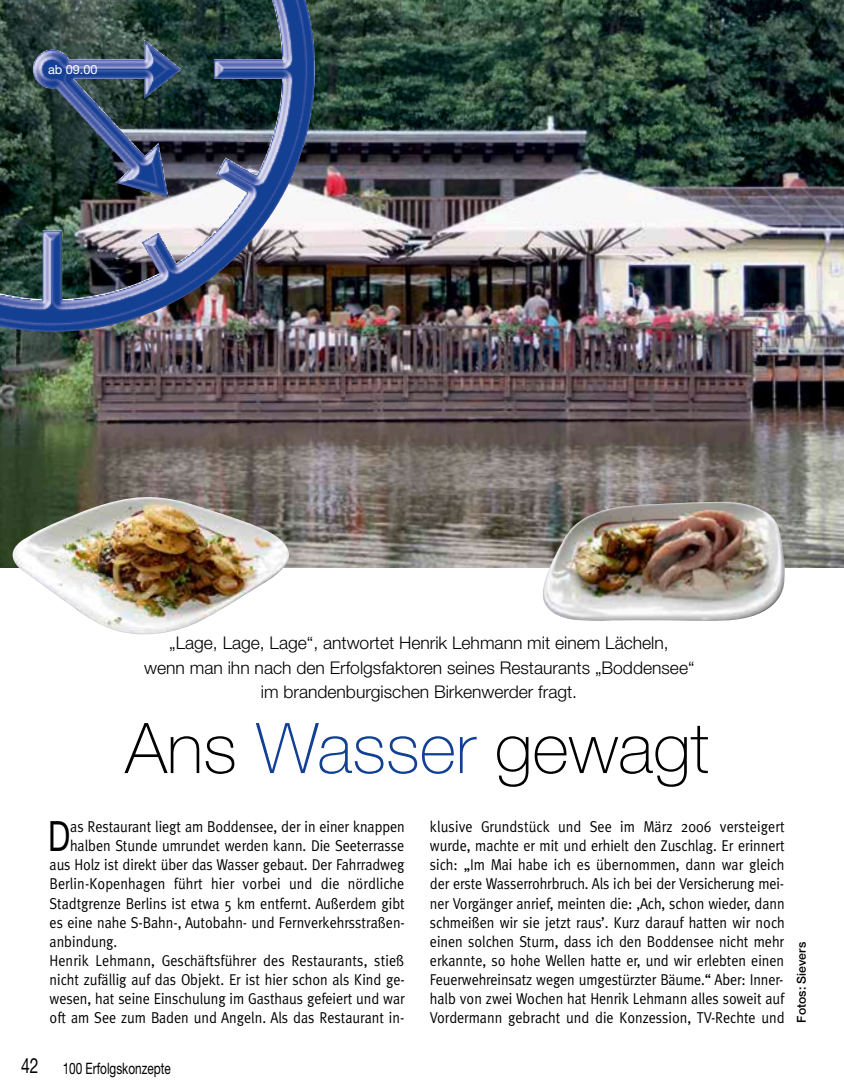
<style>
.page{position:relative;width:844px;height:1092px;background:#fff}
.page>*{position:absolute;margin:0;border:0;box-sizing:border-box;transform-origin:0 0}
.t1{font:100 70px "Helvetica Neue";color:#000}
.t2{font:41.82px "Helvetica Neue";color:#000;scale:.75 1}
.t3{font:300 17.5px/24.5px "Helvetica Neue";color:#000;text-align:center}
.t4{font:15.75px/19.1px "Meta";color:#000;text-align:justify;scale:.9 1}
.t5{font:15.75px "Helvetica Neue";color:#000;scale:.75 1}
.t6{font:12.6px "Helvetica Neue";color:#fff}
.t7{font:500 12.25px "Helvetica Neue";color:#000}
.s1{color:#114094}
.s2{font-size:21px}
</style>
<div class="page">
<img style="left:0;top:0;width:843px;height:567px">
<img style="left:214px;top:0;width:68px;height:175px">
<img style="left:541px;top:501px;width:244px;height:120px">
<img style="left:12px;top:497px;width:277px;height:138px">
<p class="t6" style="left:48px;top:62px;width:51px">ab 09.00</p>
<p class="t3" style="left:144px;top:630px;width:552px">„Lage, Lage, Lage“, antwortet Henrik Lehmann mit einem Lächeln,<br>wenn man ihn nach den Erfolgsfaktoren seines Restaurants „Boddensee“ im brandenburgischen Birkenwerder fragt.</p>
<p class="t1" style="left:125px;top:709px;width:585px">Ans <span class="s1">Wasser</span> gewagt</p>
<p class="t2" style="left:48px;top:811px;width:31px">D</p>
<p class="t4" style="left:70px;top:816px;width:373px">as Restaurant liegt am Boddensee, der in einer knappen</p>
<p class="t4" style="left:70px;top:836px;width:373px">halben Stunde umrundet werden kann. Die Seeterrasse</p>
<p class="t4" style="left:50px;top:855px;width:395px">aus Holz ist direkt über das Wasser gebaut. Der Fahrradweg</p>
<p class="t4" style="left:50px;top:874px;width:395px">Berlin-Kopenhagen führt hier vorbei und die nördliche</p>
<p class="t4" style="left:50px;top:893px;width:396px">Stadtgrenze Berlins ist etwa 5 km entfernt. Außerdem gibt</p>
<p class="t4" style="left:50px;top:912px;width:396px">es eine nahe S-Bahn-, Autobahn- und Fernverkehrsstraßen -</p>
<p class="t4" style="left:50px;top:931px;width:77px">anbindung.</p>
<p class="t4" style="left:50px;top:950px;width:395px">Henrik Lehmann, Geschäftsführer des Res taurants, stieß</p>
<p class="t4" style="left:50px;top:969px;width:396px">nicht zufällig auf das Objekt. Er ist hier schon als Kind ge-</p>
<p class="t4" style="left:50px;top:988px;width:396px">wesen, hat seine Einschulung im Gasthaus gefeiert und war</p>
<p class="t4" style="left:50px;top:1007px;width:395px">oft am See zum Baden und Angeln. Als das Restaurant in-</p>
<p class="t5" style="left:21px;top:1058px;width:201px"><span class="s2">42</span> 100 Erfolgskonzepte</p>
<p class="t4" style="left:430px;top:816px;width:395px">klusive Grundstück und See im März 2006 versteigert wurde, machte er mit und erhielt den Zuschlag. Er erinnert sich: „Im Mai habe ich es übernommen, dann war gleich der erste Wasserrohrbruch. Als ich bei der Versicherung mei&shy;ner Vorgänger anrief, meinten die: ‚Ach, schon wieder, dann schmeißen wir sie jetzt raus’. Kurz darauf hatten wir noch einen solchen Sturm, dass ich den Boddensee nicht mehr erkannte, so hohe Wellen hatte er, und wir erlebten einen Feuerwehreinsatz wegen umgestürzter Bäume.“ Aber: Inner&shy;halb von zwei Wochen hat Henrik Lehmann alles soweit auf Vordermann gebracht und die Konzession, TV-Rechte und</p>
<p class="t7" style="left:794px;top:1022px;width:82px;rotate:-90deg">Fotos: Sievers</p>
</div>
